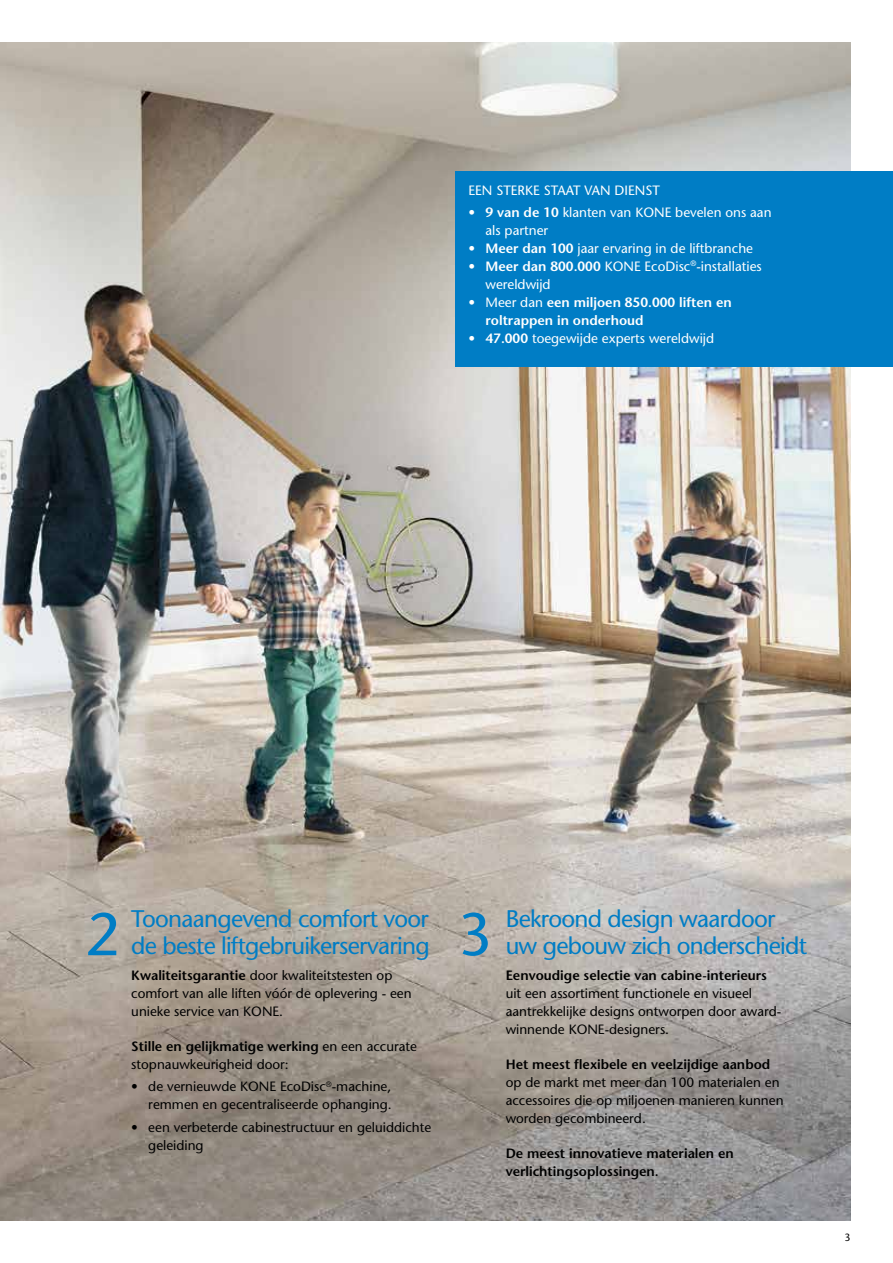
<style>
.page{position:relative;width:893px;height:1263px;background:#fff}
.page>*{position:absolute;margin:0;border:0;box-sizing:border-box;transform-origin:0 0}
.t1{font:60px "Stone Sans";color:#007dc5}
.t2{font:24px/27px "Stone Sans";letter-spacing:-.03em;color:#007dc5}
.t3{font:13.5px/18px "Stone Sans";color:#000}
.t4{font:13.5px/18px "Stone Sans";color:#fff}
.t5{font:600 13.5px/18px "Stone Sans";color:#000}
.t6{font:600 13.5px/18px "Stone Sans";color:#fff}
.t7{font:10.5px "Stone Sans";color:#000}
.s1{font-weight:600}
.s2{font-weight:400}
</style>
<div class="page">
<img style="left:0;top:43px;width:850px;height:1177px">
<div style="left:456px;top:171px;width:437px;height:196px;background:#007dc5"></div>
<p class="t4" style="left:468px;top:181px;width:193px">EEN STERKE STAAT VAN DIENST</p>
<p class="t4" style="left:485px;top:203px;width:288px;text-indent:-17px"><span class="s1">• 9 van de 10</span> klanten van KONE bevelen ons aan als partner</p>
<p class="t4" style="left:468px;top:239px;width:286px"><span class="s1">• Meer dan 100</span> jaar ervaring in de liftbranche</p>
<p class="t4" style="left:485px;top:257px;width:278px;text-indent:-17px"><span class="s1">• Meer dan 800.000</span> KONE EcoDisc<sup>®</sup>-installaties wereldwijd</p>
<p class="t6" style="left:485px;top:293px;width:248px;text-indent:-17px"><span class="s2">• Meer dan</span> een miljoen 850.000 liften en roltrappen in onderhoud</p>
<p class="t4" style="left:468px;top:329px;width:247px"><span class="s1">• 47.000</span> toegewijde experts wereldwijd</p>
<h2 class="t2" style="left:131px;top:904px;width:300px">Toonaangevend comfort voor de beste liftgebruikerservaring</h2>
<p class="t3" style="left:131px;top:966px;width:282px"><span class="s1">Kwaliteitsgarantie</span> door kwaliteitstesten op comfort van alle liften vóór de oplevering - een unieke service van KONE.</p>
<p class="t3" style="left:131px;top:1037px;width:287px"><span class="s1">Stille en gelijkmatige werking</span> en een accurate stopnauwkeurigheid door:</p>
<p class="t3" style="left:131px;top:1077px;width:262px;text-align:right">• de vernieuwde KONE EcoDisc<sup>®</sup>-machine, remmen en gecentraliseerde ophanging.</p>
<p class="t3" style="left:148px;top:1118px;width:284px;text-indent:-17px">• een verbeterde cabinestructuur en geluiddichte geleiding</p>
<h1 class="t1" style="left:86px;top:897px;width:36px">2</h1>
<h1 class="t1" style="left:458px;top:897px;width:36px">3</h1>
<h2 class="t2" style="left:506px;top:905px;width:303px">Bekroond design waardoor uw gebouw zich onderscheidt</h2>
<p class="t5" style="left:506px;top:966px;width:263px">Eenvoudige selectie van cabine-interieurs</p>
<p class="t3" style="left:506px;top:984px;width:277px">uit een assortiment functionele en visueel aantrekkelijke designs ontworpen door award&shy;winnende KONE-designers.</p>
<p class="t5" style="left:506px;top:1055px;width:266px">Het meest flexibele en veelzijdige aanbod</p>
<p class="t3" style="left:506px;top:1073px;width:279px">op de markt met meer dan 100 materialen en accessoires die op miljoenen manieren kunnen worden gecombineerd.</p>
<p class="t5" style="left:506px;top:1144px;width:230px">De meest innovatieve materialen en verlichtingsoplossingen.</p>
<p class="t7" style="left:844px;top:1230px;width:8px">3</p>
</div>
